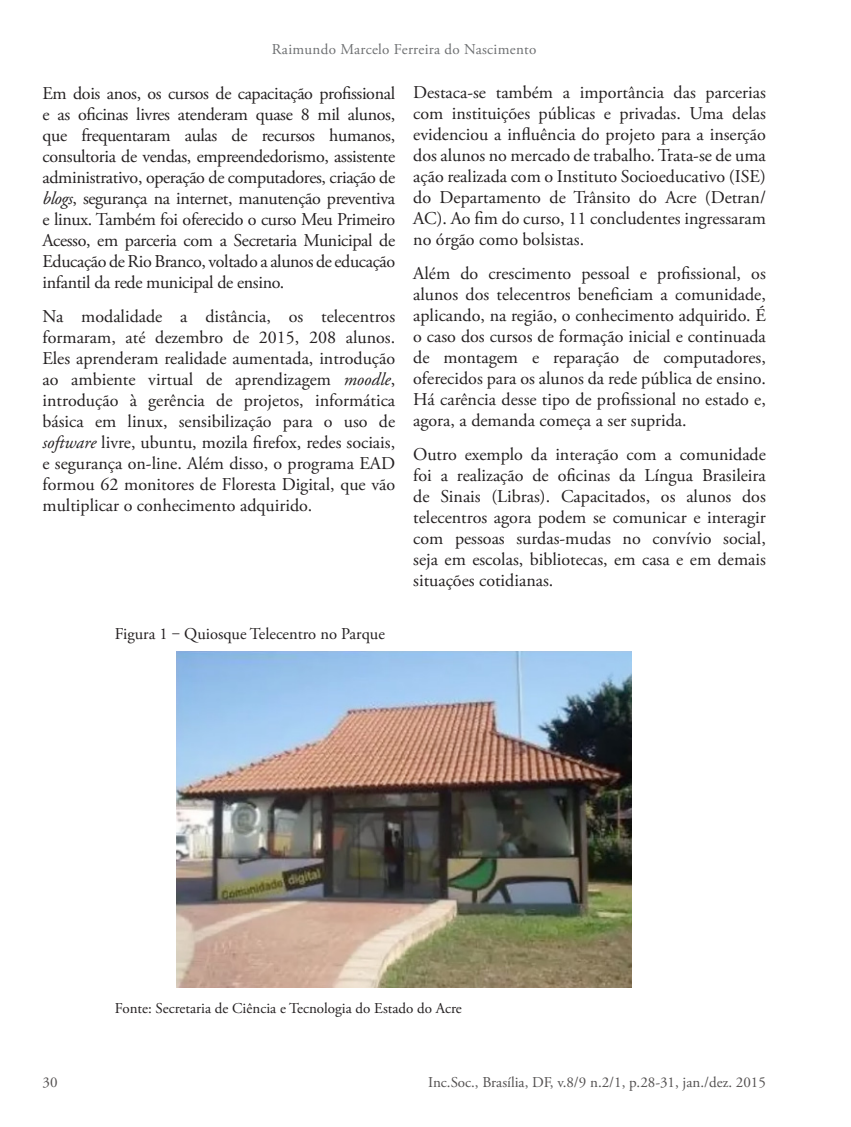
<style>
.page{position:relative;width:851px;height:1127px;background:#fff}
.page>*{position:absolute;margin:0;border:0;box-sizing:border-box;transform-origin:0 0}
.Corpo_de_Texto{font:18px/21px "Adobe Garamond Pro";color:#231f20;text-align:justify}
.Ci_Inf__Título_image{font:16.5px "Adobe Garamond Pro";color:#231f20}
.Ci_Inf__Sumário_-_Nu{font:15px "Adobe Garamond Pro";color:#535050}
.Fonte{font:15px "Adobe Garamond Pro";color:#231f20}
.Ci_Inf__Artigo_-_Aut{font:15px "Adobe Garamond Pro";letter-spacing:.02em;color:#6d6f71}
.s1{font-style:italic}
</style>
<div class="page">
<img style="left:176px;top:652px;width:456px;height:336px">
<p class="Ci_Inf__Artigo_-_Aut" style="left:272px;top:40px;width:266px">Raimundo Marcelo Ferreira do Nascimento</p>
<p class="Corpo_de_Texto" style="left:43px;top:83px;width:354px">Em dois anos, os cursos de capacitação profissional e as oficinas livres atenderam quase 8 mil alunos, que frequentaram aulas de recursos humanos, consultoria de vendas, empreendedorismo, assistente administrativo, operação de computadores, criação de <span class="s1">blogs</span>, segurança na internet, manutenção preventiva e linux. Também foi oferecido o curso Meu Primeiro Acesso, em parceria com a Secretaria Municipal de Educação de Rio Branco, voltado a alunos de educação infantil da rede municipal de ensino.</p>
<p class="Corpo_de_Texto" style="left:43px;top:306px;width:354px">Na modalidade a distância, os telecentros formaram, até dezembro de 2015, 208 alunos.<br>Eles aprenderam realidade aumentada, introdução ao ambiente virtual de aprendizagem <span class="s1">moodle</span>, introdução à gerência de projetos, informática básica em linux, sensibilização para o uso de <span class="s1">software</span> livre, ubuntu, mozila firefox, redes sociais, e segurança on-line. Além disso, o programa EAD formou 62 monitores de Floresta Digital, que vão multiplicar o conhecimento adquirido.</p>
<p class="Corpo_de_Texto" style="left:413px;top:83px;width:354px">Destaca-se também a importância das parcerias com instituições públicas e privadas. Uma delas evidenciou a influência do projeto para a inserção dos alunos no mercado de trabalho. Trata-se de uma ação realizada com o Instituto Socioeducativo (ISE) do Departamento de Trânsito do Acre (Detran/ AC). Ao fim do curso, 11 concludentes ingressaram no órgão como bolsistas.</p>
<p class="Corpo_de_Texto" style="left:413px;top:263px;width:354px">Além do crescimento pessoal e profissional, os alunos dos telecentros beneficiam a comunidade, aplicando, na região, o conhecimento adquirido. É o caso dos cursos de formação inicial e continuada de montagem e reparação de computadores, oferecidos para os alunos da rede pública de ensino.<br>Há carência desse tipo de profissional no estado e, agora, a demanda começa a ser suprida.</p>
<p class="Corpo_de_Texto" style="left:413px;top:444px;width:354px">Outro exemplo da interação com a comunidade foi a realização de oficinas da Língua Brasileira de Sinais (Libras). Capacitados, os alunos dos telecentros agora podem se comunicar e interagir com pessoas surdas-mudas no convívio social, seja em escolas, bibliotecas, em casa e em demais situações cotidianas.</p>
<p class="Ci_Inf__Título_image" style="left:115px;top:624px;width:271px">Figura 1 ‒ Quiosque Telecentro no Parque</p>
<p class="Fonte" style="left:115px;top:999px;width:348px">Fonte: Secretaria de Ciência e Tecnologia do Estado do Acre</p>
<p class="Ci_Inf__Sumário_-_Nu" style="left:43px;top:1073px;width:16px">30</p>
<p class="Ci_Inf__Sumário_-_Nu" style="left:428px;top:1073px;width:339px">Inc.Soc., Brasília, DF, v.8/9 n.2/1, p.28-31, jan./dez. 2015</p>
</div>
